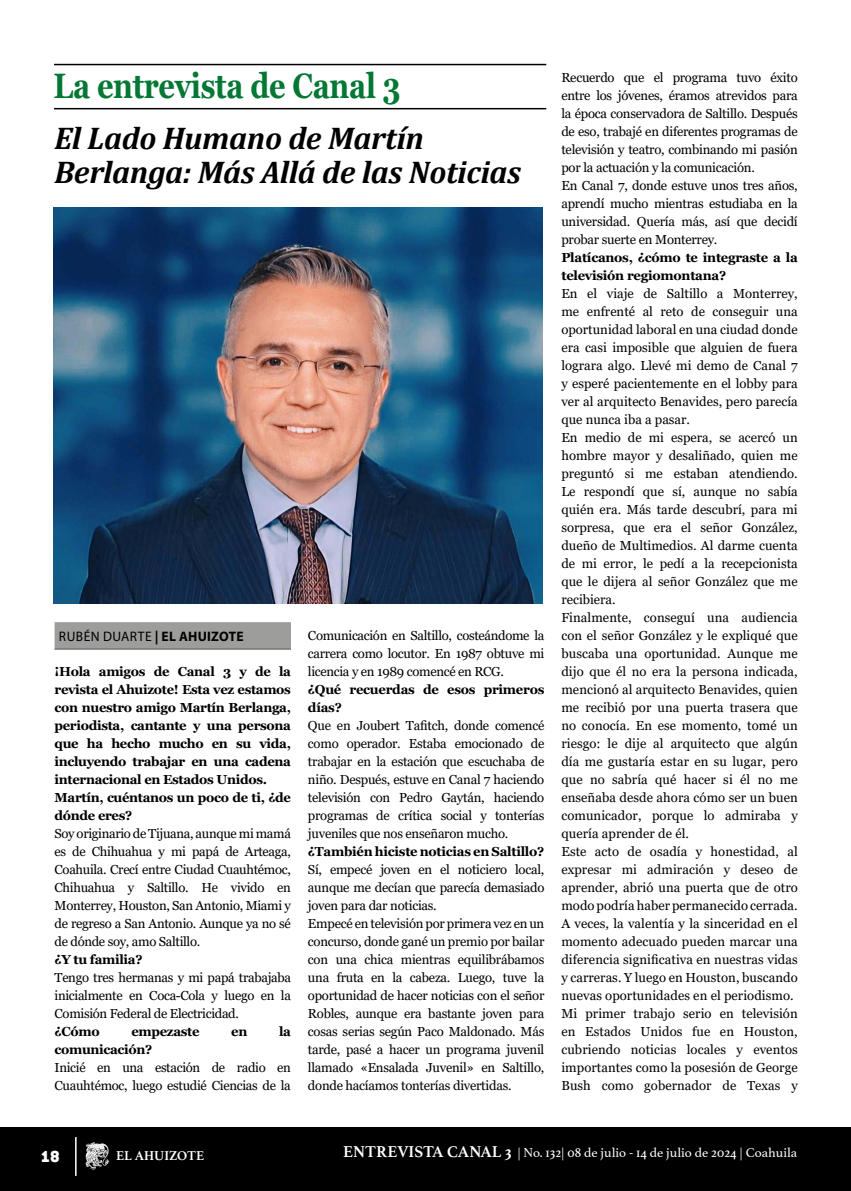
<style>
.page{position:relative;width:851px;height:1191px;background:#fff}
.page>*{position:absolute;margin:0;border:0;box-sizing:border-box;transform-origin:0 0}
.t1{font:700 35.25px "Georgia";letter-spacing:-.01em;color:#037734;scale:.82 1}
.t2{font:italic 700 31.5px/34px "Cambria";letter-spacing:-.01em;color:#000}
.t3{font:17.55px "Conduit ITC Black";color:#fff}
.t4{font:13.8px "Myriad Pro";letter-spacing:.035em;color:#000}
.t5{font:13.5px "Athelas";color:#fff}
.t6{font:700 13.5px "Athelas";color:#fff}
.t7{font:13.05px/18px "Georgia";color:#000;text-align:justify}
.t8{font:13.05px/18px "Georgia";letter-spacing:-.02em;color:#000}
.t9{font:700 13.05px/18px "Georgia";letter-spacing:-.025em;color:#000}
.t10{font:13.05px/18px "Georgia";letter-spacing:-.025em;color:#000}
.s1{font-weight:700}
.s2{font-weight:700;font-size:16.5px}
</style>
<div class="page">
<div style="left:0;top:1127px;width:850px;height:64px;background:#000"></div>
<svg style="left:86px;top:1142px;width:23px;height:28px"></svg>
<hr style="left:75px;top:1137px;width:2px;height:38px;background:#fff">
<div style="left:55px;top:622px;width:236px;height:27px;background:#9d9d9c"></div>
<hr style="left:55px;top:648px;width:236px;height:1px;background:#575756">
<hr style="left:54px;top:64px;width:492px;height:1px;background:#000">
<hr style="left:54px;top:108px;width:492px;height:1px;background:#000">
<img style="left:54px;top:208px;width:488px;height:396px">
<h1 class="t1" style="left:54px;top:63px;width:425px">La entrevista de Canal 3</h1>
<h2 class="t2" style="left:55px;top:120px;width:468px">El Lado Humano de Martín<br>Berlanga: Más Allá de las Noticias</h2>
<p class="t4" style="left:59px;top:627px;width:186px">RUBÉN DUARTE <span class="s1">| EL AHUIZOTE</span></p>
<p class="t9" style="left:55px;top:662px;width:238px">¡Hola amigos de Canal 3 y de la revista el Ahuizote! Esta vez estamos con nuestro amigo Martín Berlanga, periodista, cantante y una persona que ha hecho mucho en su vida, incluyendo trabajar en una cadena internacional en Estados Unidos.<br>Martín, cuéntanos un poco de ti, ¿de dónde eres?</p>
<p class="t7" style="left:55px;top:825px;width:238px">Soy originario de Tijuana, aunque mi mamá es de Chihuahua y mi papá de Arteaga, Coahuila. Crecí entre Ciudad Cuauhtémoc, Chihuahua y Saltillo. He vivido en Monterrey, Houston, San Antonio, Miami y de regreso a San Antonio. Aunque ya no sé de dónde soy, amo Saltillo.</p>
<p class="t9" style="left:55px;top:950px;width:89px">¿Y tu familia?</p>
<p class="t7" style="left:55px;top:968px;width:238px">Tengo tres hermanas y mi papá trabajaba inicialmente en Coca-Cola y luego en la Comisión Federal de Electricidad.</p>
<p class="t9" style="left:55px;top:1022px;width:47px">¿Cómo</p>
<p class="t9" style="left:131px;top:1022px;width:70px">empezaste</p>
<p class="t9" style="left:231px;top:1022px;width:18px">en</p>
<p class="t9" style="left:279px;top:1022px;width:13px">la</p>
<p class="t9" style="left:55px;top:1040px;width:99px">comunicación?</p>
<p class="t10" style="left:55px;top:1058px;width:238px">Inicié en una estación de radio en<br>Cuauhtémoc, luego estudié Ciencias de la</p>
<p class="t7" style="left:308px;top:626px;width:238px">Comunicación en Saltillo, costeándome la carrera como locutor. En 1987 obtuve mi licencia y en 1989 comencé en RCG.</p>
<p class="t9" style="left:308px;top:680px;width:238px">¿Qué recuerdas de esos primeros días?</p>
<p class="t7" style="left:308px;top:716px;width:238px">Que en Joubert Tafitch, donde comencé como operador. Estaba emocionado de trabajar en la estación que escuchaba de niño. Después, estuve en Canal 7 haciendo televisión con Pedro Gaytán, haciendo programas de crítica social y tonterías juveniles que nos enseñaron mucho.</p>
<p class="t9" style="left:308px;top:842px;width:238px">¿También hiciste noticias en Saltillo?</p>
<p class="t8" style="left:308px;top:860px;width:238px">Sí, empecé joven en el noticiero local, aunque me decían que parecía demasiado joven para dar noticias.<br>Empecé en televisión por primera vez en un concurso, donde gané un premio por bailar con una chica mientras equilibrábamos una fruta en la cabeza. Luego, tuve la oportunidad de hacer noticias con el señor Robles, aunque era bastante joven para cosas serias según Paco Maldonado. Más tarde, pasé a hacer un programa juvenil llamado «Ensalada Juvenil» en Saltillo, donde hacíamos tonterías divertidas.</p>
<p class="t8" style="left:561px;top:68px;width:238px">Recuerdo que el programa tuvo éxito entre los jóvenes, éramos atrevidos para la época conservadora de Saltillo. Después de eso, trabajé en diferentes programas de televisión y teatro, combinando mi pasión por la actuación y la comunicación.<br>En Canal 7, donde estuve unos tres años, aprendí mucho mientras estudiaba en la universidad. Quería más, así que decidí probar suerte en Monterrey.</p>
<p class="t9" style="left:561px;top:248px;width:238px">Platícanos, ¿cómo te integraste a la televisión regiomontana?</p>
<p class="t7" style="left:561px;top:284px;width:238px;text-align:left">En el viaje de Saltillo a Monterrey, me enfrenté al reto de conseguir una oportunidad laboral en una ciudad donde era casi imposible que alguien de fuera lograra algo. Llevé mi demo de Canal 7 y esperé pacientemente en el lobby para ver al arquitecto Benavides, pero parecía que nunca iba a pasar.<br>En medio de mi espera, se acercó un hombre mayor y desaliñado, quien me preguntó si me estaban atendiendo.<br>Le respondí que sí, aunque no sabía quién era. Más tarde descubrí, para mi sorpresa, que era el señor González, dueño de Multimedios. Al darme cuenta de mi error, le pedí a la recepcionista que le dijera al señor González que me recibiera.<br>Finalmente, conseguí una audiencia con el señor González y le expliqué que buscaba una oportunidad. Aunque me dijo que él no era la persona indicada, mencionó al arquitecto Benavides, quien me recibió por una puerta trasera que no conocía. En ese momento, tomé un riesgo: le dije al arquitecto que algún día me gustaría estar en su lugar, pero que no sabría qué hacer si él no me enseñaba desde ahora cómo ser un buen comunicador, porque lo admiraba y quería aprender de él.<br>Este acto de osadía y honestidad, al expresar mi admiración y deseo de aprender, abrió una puerta que de otro modo podría haber permanecido cerrada.<br>A veces, la valentía y la sinceridad en el momento adecuado pueden marcar una diferencia significativa en nuestras vidas y carreras. Y luego en Houston, buscando nuevas oportunidades en el periodismo.<br>Mi primer trabajo serio en televisión en Estados Unidos fue en Houston, cubriendo noticias locales y eventos importantes como la posesión de George Bush como gobernador de Texas y</p>
<h3 class="t3" style="left:41px;top:1146px;width:21px">18</h3>
<p class="t6" style="left:116px;top:1145px;width:90px">EL AHUIZOTE</p>
<p class="t5" style="left:343px;top:1141px;width:455px"><span class="s2">ENTREVISTA CANAL 3</span> | No. 132| 08 de julio - 14 de julio de 2024 | Coahuila</p>
</div>
